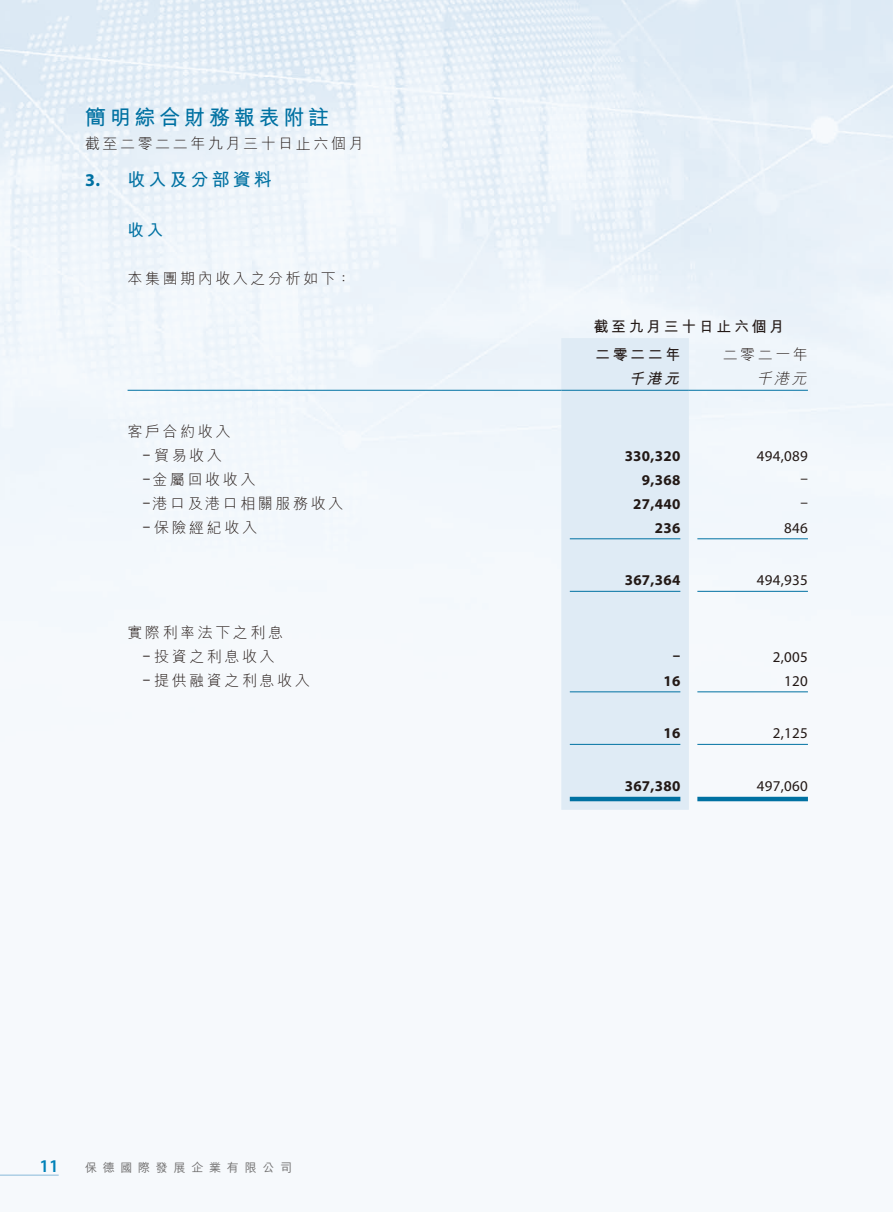
<style>
.page{position:relative;width:893px;height:1212px;background:#fff}
.page>*{position:absolute;margin:0;border:0;box-sizing:border-box;transform-origin:0 0}
.t1{font:700 21px "M Hei HK";letter-spacing:.18em;color:#0071a2}
.t2{font:700 18px "M Hei HK";letter-spacing:.17em;color:#0071a2}
.t3{font:600 18px "Myriad Pro";color:#0081b8}
.t4{font:700 18px "Myriad Pro";color:#0071a2}
.t5{font:700 16.5px "M Hei HK";color:#0071a2}
.t6{font:300 15px "M Hei HK";letter-spacing:.17em;color:#231916}
.t7{font:15px "Myriad Pro";letter-spacing:.02em;color:#231916}
.t8{font:700 15px "Myriad Pro";letter-spacing:.02em;color:#231916}
.t9{font:700 15px "M Hei HK";letter-spacing:.17em;color:#231916}
.t10{font:italic 300 15px "M Hei HK";color:#231916}
.t11{font:italic 700 15px "M Hei HK";color:#231916}
.t12{font:500 12px "M Hei HK";letter-spacing:.48em;color:#6e6d6d}
</style>
<div class="page">
<img style="left:0;top:0;width:893px;height:1175px">
<hr style="left:0;top:1175px;width:59px;height:1px;background:#87b9d9">
<div style="left:561px;top:338px;width:128px;height:472px;background:#dfebf5"></div>
<hr style="left:128px;top:390px;width:433px;height:1px;background:#0071a2">
<hr style="left:561px;top:390px;width:128px;height:1px;background:#0071a2">
<hr style="left:689px;top:390px;width:119px;height:1px;background:#0071a2">
<hr style="left:570px;top:538px;width:110px;height:1px;background:#0071a2">
<hr style="left:697px;top:538px;width:111px;height:1px;background:#0071a2">
<hr style="left:570px;top:591px;width:110px;height:1px;background:#0071a2">
<hr style="left:697px;top:591px;width:111px;height:1px;background:#0071a2">
<hr style="left:570px;top:691px;width:110px;height:1px;background:#0071a2">
<hr style="left:697px;top:691px;width:111px;height:1px;background:#0071a2">
<hr style="left:570px;top:744px;width:110px;height:1px;background:#0071a2">
<hr style="left:697px;top:744px;width:111px;height:1px;background:#0071a2">
<hr style="left:570px;top:797px;width:110px;height:4px;background:#0071a2">
<hr style="left:697px;top:797px;width:111px;height:4px;background:#0071a2">
<h1 class="t1" style="left:85px;top:102px;width:246px">簡明綜合財務報表附註</h1>
<p class="t6" style="left:85px;top:136px;width:280px">截至二零二二年九月三十日止六個月</p>
<p class="t2" style="left:128px;top:166px;width:146px">收入及分部資料</p>
<p class="t4" style="left:85px;top:168px;width:17px">3.</p>
<p class="t5" style="left:128px;top:218px;width:37px">收入</p>
<p class="t6" style="left:128px;top:270px;width:225px">本集團期內收入之分析如下：</p>
<p class="t6" style="left:128px;top:424px;width:104px">客戶合約收入</p>
<p class="t6" style="left:154px;top:448px;width:69px">貿易收入</p>
<p class="t7" style="left:143px;top:444px;width:9px">–</p>
<p class="t6" style="left:153px;top:472px;width:104px">金屬回收收入</p>
<p class="t7" style="left:143px;top:468px;width:9px">–</p>
<p class="t6" style="left:153px;top:496px;width:192px">港口及港口相關服務收入</p>
<p class="t7" style="left:143px;top:492px;width:9px">–</p>
<p class="t6" style="left:154px;top:520px;width:104px">保險經紀收入</p>
<p class="t7" style="left:143px;top:516px;width:9px">–</p>
<p class="t6" style="left:128px;top:625px;width:157px">實際利率法下之利息</p>
<p class="t6" style="left:154px;top:649px;width:122px">投資之利息收入</p>
<p class="t7" style="left:143px;top:645px;width:9px">–</p>
<p class="t6" style="left:154px;top:673px;width:157px">提供融資之利息收入</p>
<p class="t7" style="left:143px;top:669px;width:9px">–</p>
<p class="t3" style="left:39px;top:1154px;width:21px">11</p>
<p class="t12" style="left:85px;top:1158px;width:209px">保德國際發展企業有限公司</p>
<p class="t9" style="left:594px;top:315px;width:192px">截至九月三十日止六個月</p>
<p class="t6" style="left:723px;top:347px;width:87px">二零二一年</p>
<p class="t9" style="left:595px;top:344px;width:87px">二零二二年</p>
<p class="t11" style="left:629px;top:368px;width:56px">千港元</p>
<p class="t10" style="left:756px;top:371px;width:55px">千港元</p>
<p class="t8" style="left:625px;top:446px;width:57px">330,320</p>
<p class="t7" style="left:757px;top:446px;width:53px">494,089</p>
<p class="t8" style="left:642px;top:470px;width:40px">9,368</p>
<p class="t7" style="left:800px;top:468px;width:9px">–</p>
<p class="t8" style="left:633px;top:494px;width:49px">27,440</p>
<p class="t7" style="left:800px;top:492px;width:9px">–</p>
<p class="t8" style="left:655px;top:518px;width:27px">236</p>
<p class="t7" style="left:784px;top:518px;width:25px">846</p>
<p class="t8" style="left:625px;top:570px;width:57px">367,364</p>
<p class="t7" style="left:757px;top:571px;width:53px">494,935</p>
<p class="t8" style="left:673px;top:645px;width:9px">–</p>
<p class="t7" style="left:773px;top:647px;width:37px">2,005</p>
<p class="t8" style="left:663px;top:671px;width:18px">16</p>
<p class="t7" style="left:784px;top:671px;width:25px">120</p>
<p class="t8" style="left:663px;top:723px;width:18px">16</p>
<p class="t7" style="left:773px;top:724px;width:37px">2,125</p>
<p class="t8" style="left:625px;top:776px;width:57px">367,380</p>
<p class="t7" style="left:757px;top:776px;width:53px">497,060</p>
</div>
